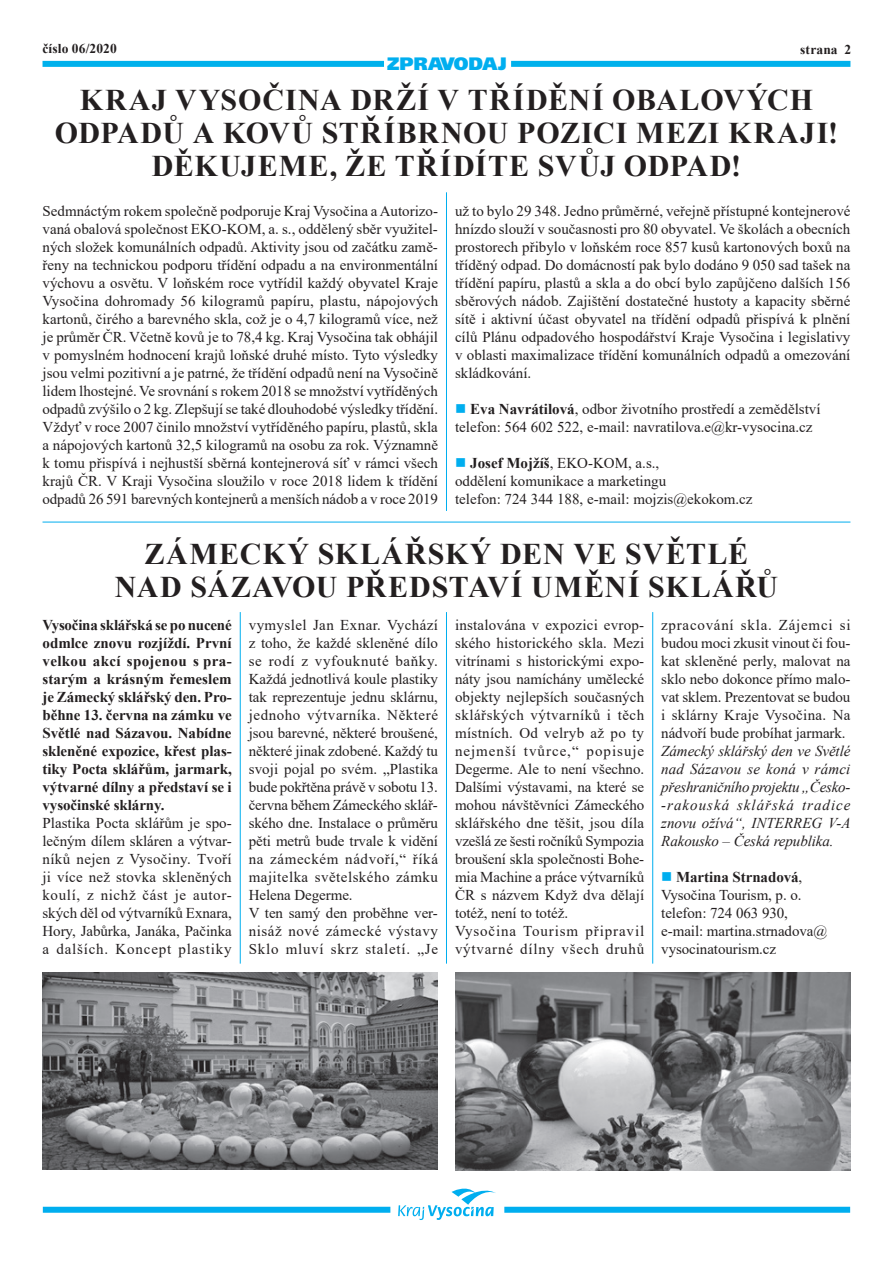
<style>
.page{position:relative;width:893px;height:1263px;background:#fff}
.page>*{position:absolute;margin:0;border:0;box-sizing:border-box;transform-origin:0 0}
.t1{font:700 30px "Times New Roman";letter-spacing:.035em;color:#231f20}
.t2{font:900 18px "Frutiger CE";color:#00aeef}
.t3{font:15px/18px "Times New Roman";color:#231f20}
.t4{font:700 15px/18px "Times New Roman";letter-spacing:-.005em;color:#231f20;text-align:justify}
.t5{font:italic 15px/18px "Times New Roman";color:#231f20;text-align:justify}
.t6{font:700 13.5px "Times New Roman";letter-spacing:.01em;color:#231f20}
.s1{color:#00aeef}
.s2{font-weight:700}
</style>
<div class="page">
<div style="left:43px;top:61px;width:341px;height:6px;background:#00b1ec"></div>
<div style="left:511px;top:61px;width:339px;height:6px;background:#00b1ec"></div>
<div style="left:43px;top:1207px;width:347px;height:6px;background:#00aeef"></div>
<div style="left:504px;top:1207px;width:346px;height:6px;background:#00aeef"></div>
<svg style="left:398px;top:1188px;width:98px;height:32px"></svg>
<hr style="left:446px;top:192px;width:1px;height:319px;background:#00aeef">
<hr style="left:446px;top:612px;width:1px;height:351px;background:#00aeef">
<hr style="left:240px;top:612px;width:1px;height:351px;background:#00aeef">
<hr style="left:652px;top:612px;width:1px;height:351px;background:#00aeef">
<hr style="left:43px;top:522px;width:807px;height:1px;background:#00aeef">
<img style="left:43px;top:972px;width:395px;height:198px">
<img style="left:455px;top:972px;width:395px;height:198px">
<p class="t6" style="left:43px;top:39px;width:76px">číslo 06/2020</p>
<p class="t6" style="left:800px;top:40px;width:52px">strana 2</p>
<h1 class="t1" style="left:80px;top:79px;width:735px">Kraj Vysočina drží v třídění obalových</h1>
<h1 class="t1" style="left:55px;top:112px;width:785px">odpadů a kovů stříbrnou pozici mezi kraji!</h1>
<h1 class="t1" style="left:152px;top:145px;width:23px">DĚKUJEME</h1>
<h1 class="t1" style="left:330px;top:145px;width:86px">, ŽE TŘÍDÍTE</h1>
<h1 class="t1" style="left:538px;top:145px;width:109px">SVŮJ ODPAD</h1>
<h1 class="t1" style="left:731px;top:145px;width:11px">!</h1>
<p class="t2" style="left:387px;top:52px;width:121px">ZPRAVODAJ</p>
<p class="t3" style="left:43px;top:201px;width:397px;text-align:justify">Sedmnáctým rokem společně podporuje Kraj Vysočina aAutorizo&shy;vaná obalová společnost EKO-KOM, a. s., oddělený sběr využitel&shy;ných složek komunálních odpadů. Aktivity jsou od začátku zamě&shy;řeny na technickou podporu třídění odpadu a na environmentální výchovu a osvětu. V loňském roce vytřídil každý obyvatel Kraje Vysočina dohromady 56 kilogramů papíru, plastu, nápojových kartonů, čirého a barevného skla, což je o 4,7 kilogramů více, než je průměr ČR. Včetně kovů je to 78,4 kg. Kraj Vysočina tak obhájil v pomyslném hodnocení krajů loňské druhé místo. Tyto výsledky jsou velmi pozitivní a je patrné, že třídění odpadů není na Vysočině lidem lhostejné. Ve srovnání s rokem 2018 se množství vytříděných odpadů zvýšilo o 2 kg. Zlepšují se také dlouhodobé výsledky třídění.<br>Vždyť v roce 2007 činilo množství vytříděného papíru, plastů, skla a nápojových kartonů 32,5 kilogramů na osobu za rok. Významně k tomu přispívá i nejhustší sběrná kontejnerová síť v rámci všech krajů ČR. V Kraji Vysočina sloužilo v roce 2018 lidem k třídění odpadů 26 591 barevných kontejnerů a menších nádob a v roce 2019</p>
<p class="t3" style="left:455px;top:201px;width:397px;text-align:justify">už to bylo 29 348. Jedno průměrné, veřejně přístupné kontejnerové hnízdo slouží v současnosti pro 80 obyvatel. Ve školách a obecních prostorech přibylo v loňském roce 857 kusů kartonových boxů na tříděný odpad. Do domácností pak bylo dodáno 9 050 sad tašek na třídění papíru, plastů a skla a do obcí bylo zapůjčeno dalších 156 sběrových nádob. Zajištění dostatečné hustoty a kapacity sběrné sítě i aktivní účast obyvatel na třídění odpadů přispívá k plnění cílů Plánu odpadového hospodářství Kraje Vysočina i legislativy v oblasti maximalizace třídění komunálních odpadů a omezování skládkování.</p>
<p class="t3" style="left:455px;top:399px;width:367px"><span class="s1">■</span> <span class="s2">Eva Navrátilová</span>, odbor životního prostředí a zemědělství telefon: 564 602 522, e-mail: navratilova.e@kr-vysocina.cz</p>
<p class="t3" style="left:455px;top:453px;width:299px"><span class="s1">■</span> <span class="s2">Josef Mojžíš</span>, EKO-KOM, a.s.,<br>oddělení komunikace a marketingu<br>telefon: 724 344 188, e-mail: mojzis@ekokom.cz</p>
<h1 class="t1" style="left:145px;top:532px;width:543px">Zámecký sklářský den VE SVĚTLÉ</h1>
<h1 class="t1" style="left:115px;top:565px;width:23px">NAD</h1>
<h1 class="t1" style="left:191px;top:565px;width:22px">SÁZA</h1>
<h1 class="t1" style="left:271px;top:565px;width:508px">VOU představí umění sklářů</h1>
<p class="t4" style="left:43px;top:615px;width:191px">Vysočina sklářská se po nucené odmlce znovu rozjíždí. První velkou akcí spojenou s pra&shy;starým a krásným řemeslem je Zámecký sklářský den. Pro&shy;běhne 13. června na zámku ve Světlé nad Sázavou. Nabídne skleněné expozice, křest plas&shy;tiky Pocta sklářům, jarmark, výtvarné dílny a představí se i vysočinské sklárny.</p>
<p class="t3" style="left:43px;top:813px;width:191px;text-align:justify">Plastika Pocta sklářům je spo&shy;lečným dílem skláren a výtvar&shy;níků nejen z Vysočiny. Tvoří ji více než stovka skleněných koulí, z nichž část je autor&shy;ských děl od výtvarníků Exnara, Hory, Jabůrka, Janáka, Pačinka a dalších. Koncept plastiky</p>
<p class="t3" style="left:249px;top:615px;width:191px">vymyslel Jan Exnar. Vychází z toho, že každé skleněné dílo se rodí z vyfouknuté baňky.<br>Každá jednotlivá koule plastiky tak reprezentuje jednu sklárnu, jednoho výtvarníka. Některé jsou barevné, některé broušené, některé jinak zdobené. Každý tu svoji pojal po svém. „Plastika bude pokřtěna právě v sobotu 13. června během Zámeckého sklář&shy;ského dne. Instalace o průměru pěti metrů bude trvale k vidění na zámeckém nádvoří,“ říká majitelka světelského zámku<br>Helena Degerme.<br>V ten samý den proběhne ver&shy;nisáž nové zámecké výstavy<br>Sklo mluví skrz staletí. „Je</p>
<p class="t3" style="left:455px;top:615px;width:191px">instalována v expozici evrop&shy;ského historického skla. Mezi vitrínami s historickými expo&shy;náty jsou namíchány umělecké objekty nejlepších současných sklářských výtvarníků i těch místních. Od velryb až po ty nejmenší tvůrce,“ popisuje<br>Degerme. Ale to není všechno.<br>Dalšími výstavami, na které se mohou návštěvníci Zámeckého sklářského dne těšit, jsou díla vzešlá ze šesti ročníků Sympozia broušení skla společnosti Bohe&shy;mia Machine a práce výtvarníků<br>ČR s názvem Když dva dělají totéž, není to totéž.<br>Vysočina Tourism připravil výtvarné dílny všech druhů</p>
<p class="t3" style="left:661px;top:615px;width:191px;text-align:justify">zpracování skla. Zájemci si budou moci zkusit vinout či fou&shy;kat skleněné perly, malovat na sklo nebo dokonce přímo malo&shy;vat sklem. Prezentovat se budou i sklárny Kraje Vysočina. Na nádvoří bude probíhat jarmark.</p>
<p class="t5" style="left:661px;top:742px;width:191px">Zámecký sklářský den ve Světlé nad Sázavou se koná v rámci přeshraničního projektu „Česko--rakouská sklářská tradice znovu ožívá“, INTERREG V-A Rakousko – Česká republika.</p>
<p class="t3" style="left:661px;top:867px;width:168px"><span class="s1">■</span> <span class="s2">Martina Strnadová</span>,<br>Vysočina Tourism, p. o. telefon: 724 063 930, e-mail: martina.strnadova@ vysocinatourism.cz</p>
</div>
